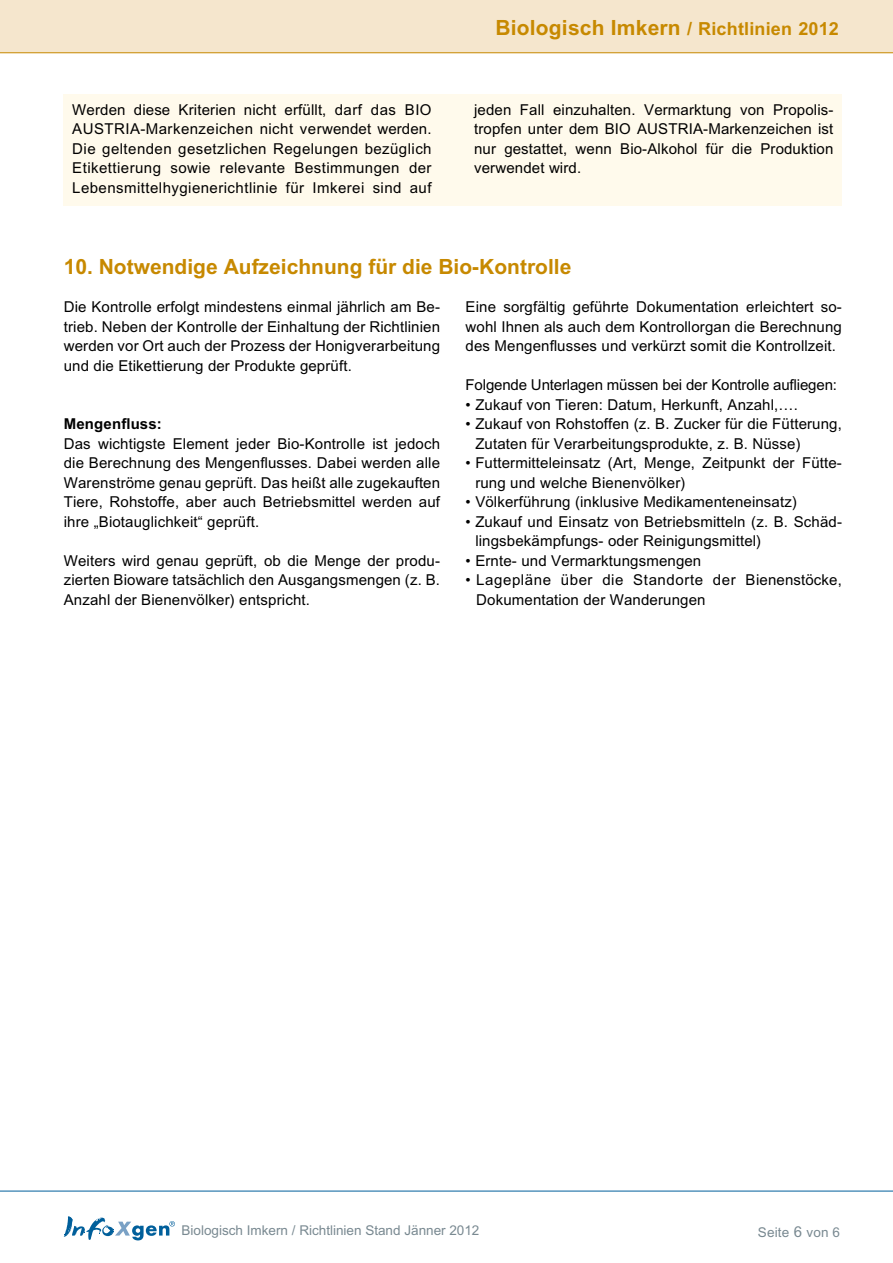
<style>
.page{position:relative;width:893px;height:1263px;background:#fff}
.page>*{position:absolute;margin:0;border:0;box-sizing:border-box;transform-origin:0 0}
.t1{font:700 21px "M Arial";color:#c78900}
.t2{font:15px/19.5px "M Arial";letter-spacing:.01em;color:#000;text-align:justify}
.t3{font:15px "M Arial";letter-spacing:-.01em;color:#000}
.t4{font:700 15px "M Arial";letter-spacing:.01em;color:#000}
.t5{font:13.5px "M Arial";color:#798991}
.s1{font-size:18px}
.s2{font-size:15px}
</style>
<div class="page">
<div style="left:0;top:0;width:893px;height:53px;background:#f5e6cd"></div>
<svg style="left:64px;top:1216px;width:111px;height:24px"></svg>
<hr style="left:0;top:1191px;width:893px;height:1px;background:#005f9b">
<div style="left:64px;top:94px;width:778px;height:112px;background:#fffaec"></div>
<h1 class="t1" style="left:495px;top:16px;width:345px">Biologisch Imkern <span class="s1">/ Richtlinien 2012</span></h1>
<p class="t2" style="left:72px;top:100px;width:361px">Werden diese Kriterien nicht erfüllt, darf das BIO AUSTRIA-Markenzeichen nicht verwendet werden.<br>Die geltenden gesetzlichen Regelungen bezüglich Etikettierung sowie relevante Bestimmungen der Lebensmittelhygienerichtlinie für Imkerei sind auf</p>
<p class="t2" style="left:474px;top:100px;width:361px">jeden Fall einzuhalten. Vermarktung von Propolis&shy;tropfen unter dem BIO AUSTRIA-Markenzeichen ist nur gestattet, wenn Bio-Alkohol für die Produktion verwendet wird.</p>
<h1 class="t1" style="left:64px;top:255px;width:509px">10. Notwendige Aufzeichnung für die Bio-Kontrolle</h1>
<p class="t2" style="left:64px;top:297px;width:378px">Die Kontrolle erfolgt mindestens einmal jährlich am Be&shy;trieb. Neben der Kontrolle der Einhaltung der Richtlinien werden vor Ort auch der Prozess der Honigverarbeitung und die Etikettierung der Produkte geprüft.</p>
<p class="t2" style="left:466px;top:297px;width:378px">Eine sorgfältig geführte Dokumentation erleichtert so&shy;wohl Ihnen als auch dem Kontrollorgan die Berechnung des Mengenflusses und verkürzt somit die Kontrollzeit.</p>
<p class="t3" style="left:466px;top:376px;width:373px">Folgende Unterlagen müssen bei der Kontrolle aufliegen:</p>
<p class="t2" style="left:466px;top:394px;width:334px">• Zukauf von Tieren: Datum, Herkunft, Anzahl,….</p>
<p class="t2" style="left:475px;top:414px;width:368px;text-indent:-10px">• Zukauf von Rohstoffen (z. B. Zucker für die Fütterung,<br>Zutaten für Verarbeitungsprodukte, z. B. Nüsse)</p>
<p class="t2" style="left:475px;top:453px;width:368px;text-indent:-10px">• Futtermitteleinsatz (Art, Menge, Zeitpunkt der Fütte&shy;rung und welche Bienenvölker)</p>
<p class="t2" style="left:466px;top:492px;width:333px">• Völkerführung (inklusive Medikamenteneinsatz)</p>
<p class="t2" style="left:475px;top:511px;width:368px;text-indent:-10px">• Zukauf und Einsatz von Betriebsmitteln (z. B. Schäd&shy;lingsbekämpfungs- oder Reinigungsmittel)</p>
<p class="t2" style="left:466px;top:550px;width:237px">• Ernte- und Vermarktungsmengen</p>
<p class="t2" style="left:476px;top:570px;width:367px;text-indent:-11px">• Lagepläne über die Standorte der Bienenstöcke,<br>Dokumentation der Wanderungen</p>
<p class="t4" style="left:64px;top:415px;width:100px">Mengenfluss:</p>
<p class="t2" style="left:64px;top:433px;width:378px">Das wichtigste Element jeder Bio-Kontrolle ist jedoch die Berechnung des Mengenflusses. Dabei werden alle Warenströme genau geprüft. Das heißt alle zugekauften Tiere, Rohstoffe, aber auch Betriebsmittel werden auf ihre „Biotauglichkeit“ geprüft.</p>
<p class="t2" style="left:64px;top:550px;width:378px">Weiters wird genau geprüft, ob die Menge der produ&shy;zierten Bioware tatsächlich den Ausgangsmengen (z. B.<br>Anzahl der Bienenvölker) entspricht.</p>
<p class="t5" style="left:182px;top:1223px;width:299px">Biologisch Imkern / Richtlinien Stand Jänner 2012</p>
<p class="t5" style="left:758px;top:1224px;width:84px">Seite <span class="s2">6</span> von 6</p>
</div>
